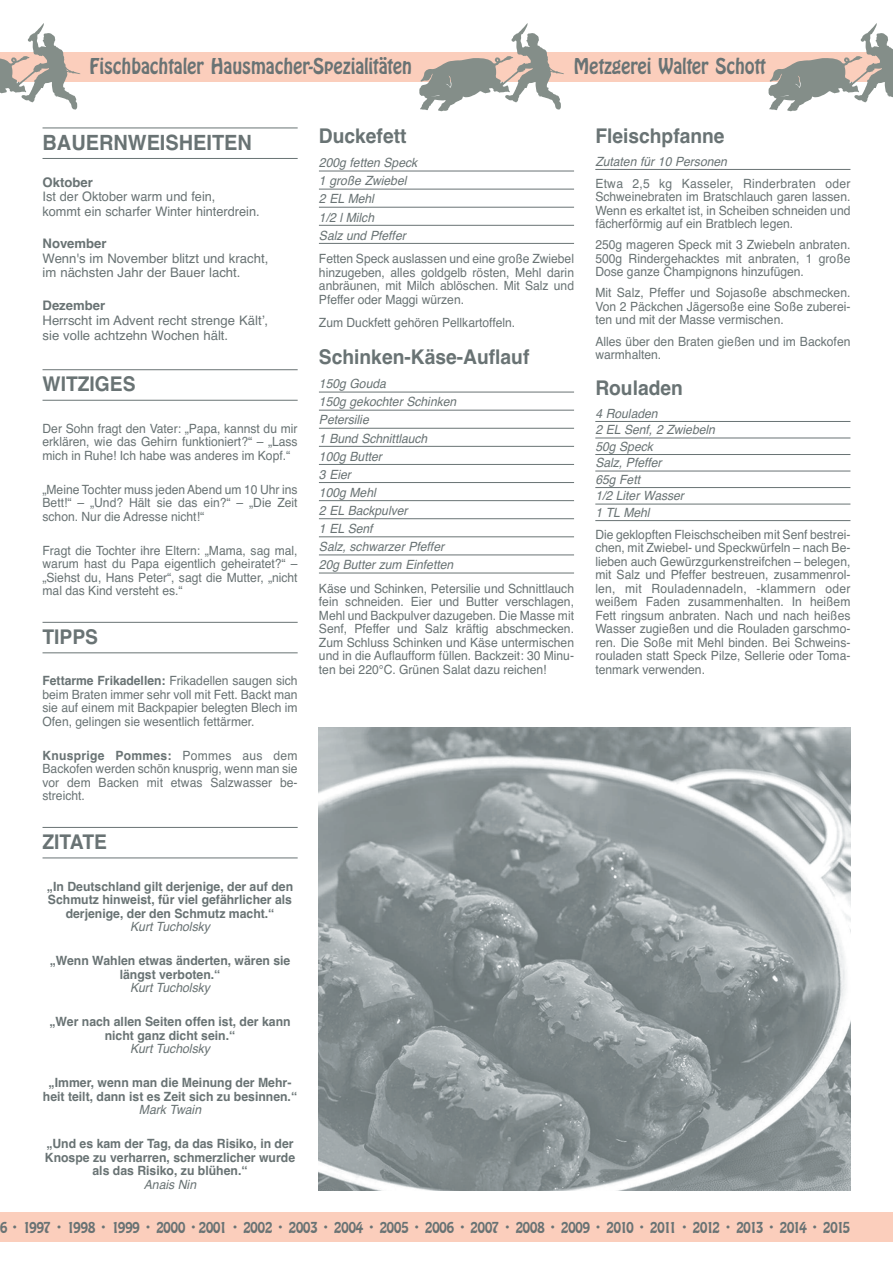
<style>
.page{position:relative;width:893px;height:1263px;background:#fff}
.page>*{position:absolute;margin:0;border:0;box-sizing:border-box;transform-origin:0 0}
.t1{font:24px "Hobo D";color:#697374;scale:.9 1}
.t2{font:700 21px "Helvetica";color:#697374;scale:.95 1}
.t3{font:700 20.25px "Helvetica";color:#697374;scale:.95 1}
.t4{font:16.8px "Hobo D";letter-spacing:-.035em;color:#697374}
.t5{font:13.2px/14.7px "Helvetica";color:#697374}
.t6{font:700 13.2px "Helvetica";color:#697374}
.t7{font:12.75px/13.5px "Helvetica";color:#697374;text-align:justify;scale:.95 1}
.t8{font:700 12.75px/13.5px "Helvetica";color:#697374;text-align:center;scale:.96 1}
.t9{font:italic 12.75px/18.1px "Helvetica";color:#697374;scale:.95 1}
.t10{font:italic 12.75px "Helvetica";color:#697374;scale:.96 1}
.s1{font-weight:700}
</style>
<div class="page">
<div style="left:0;top:1212px;width:893px;height:30px;background:#fbcebc"></div>
<div style="left:0;top:52px;width:893px;height:30px;background:#fbcebc"></div>
<hr style="left:43px;top:128px;width:255px;height:1px;background:#697374">
<hr style="left:43px;top:158px;width:255px;height:1px;background:#697374">
<hr style="left:43px;top:369px;width:255px;height:1px;background:#697374">
<hr style="left:43px;top:400px;width:255px;height:1px;background:#697374">
<hr style="left:43px;top:622px;width:255px;height:1px;background:#697374">
<hr style="left:43px;top:652px;width:255px;height:1px;background:#697374">
<hr style="left:43px;top:827px;width:255px;height:1px;background:#697374">
<hr style="left:43px;top:857px;width:255px;height:1px;background:#697374">
<svg style="left:0;top:23px;width:80px;height:87px"></svg>
<svg style="left:419px;top:23px;width:145px;height:88px"></svg>
<svg style="left:768px;top:23px;width:125px;height:88px"></svg>
<hr style="left:319px;top:171px;width:255px;height:1px;background:#697374">
<hr style="left:319px;top:189px;width:255px;height:1px;background:#697374">
<hr style="left:319px;top:207px;width:255px;height:1px;background:#697374">
<hr style="left:319px;top:225px;width:255px;height:1px;background:#697374">
<hr style="left:319px;top:243px;width:255px;height:1px;background:#697374">
<hr style="left:319px;top:392px;width:255px;height:1px;background:#697374">
<hr style="left:319px;top:410px;width:255px;height:1px;background:#697374">
<hr style="left:319px;top:428px;width:255px;height:1px;background:#697374">
<hr style="left:319px;top:446px;width:255px;height:1px;background:#697374">
<hr style="left:319px;top:464px;width:255px;height:1px;background:#697374">
<hr style="left:319px;top:482px;width:255px;height:1px;background:#697374">
<hr style="left:319px;top:500px;width:255px;height:1px;background:#697374">
<hr style="left:319px;top:518px;width:255px;height:1px;background:#697374">
<hr style="left:319px;top:536px;width:255px;height:1px;background:#697374">
<hr style="left:319px;top:554px;width:255px;height:1px;background:#697374">
<hr style="left:319px;top:573px;width:255px;height:1px;background:#697374">
<hr style="left:595px;top:169px;width:255px;height:1px;background:#697374">
<hr style="left:595px;top:421px;width:255px;height:1px;background:#697374">
<hr style="left:595px;top:438px;width:255px;height:1px;background:#697374">
<hr style="left:595px;top:454px;width:255px;height:1px;background:#697374">
<hr style="left:595px;top:471px;width:255px;height:1px;background:#697374">
<hr style="left:595px;top:487px;width:255px;height:1px;background:#697374">
<hr style="left:595px;top:504px;width:255px;height:1px;background:#697374">
<hr style="left:595px;top:520px;width:255px;height:1px;background:#697374">
<img style="left:319px;top:727px;width:531px;height:464px">
<h1 class="t1" style="left:90px;top:52px;width:360px">Fischbachtaler Hausmacher-Spezialitäten</h1>
<h1 class="t1" style="left:574px;top:52px;width:215px">Metzgerei Walter Schott</h1>
<h2 class="t2" style="left:43px;top:130px;width:222px">BAUERNWEISHEITEN</h2>
<p class="t6" style="left:43px;top:175px;width:52px">Oktober</p>
<p class="t5" style="left:43px;top:190px;width:219px">Ist der Oktober warm und fein,<br>kommt ein scharfer Winter hinterdrein.</p>
<p class="t6" style="left:43px;top:236px;width:66px">November</p>
<p class="t5" style="left:43px;top:251px;width:227px">Wenn's im November blitzt und kracht, im nächsten Jahr der Bauer lacht.</p>
<p class="t6" style="left:43px;top:298px;width:64px">Dezember</p>
<p class="t5" style="left:43px;top:313px;width:227px">Herrscht im Advent recht strenge Kält’, sie volle achtzehn Wochen hält.</p>
<h3 class="t3" style="left:43px;top:372px;width:99px">WITZIGES</h3>
<p class="t7" style="left:43px;top:422px;width:270px">Der Sohn fragt den Vater: „Papa, kannst du mir erklären, wie das Gehirn funktioniert?“ – „Lass mich in Ruhe! Ich habe was anderes im Kopf.“</p>
<p class="t7" style="left:43px;top:483px;width:270px">„Meine Tochter muss jeden Abend um 10 Uhr ins Bett!“ – „Und? Hält sie das ein?“ – „Die Zeit schon. Nur die Adresse nicht!“</p>
<p class="t7" style="left:43px;top:544px;width:270px">Fragt die Tochter ihre Eltern: „Mama, sag mal, warum hast du Papa eigentlich geheiratet?“ – „Siehst du, Hans Peter“, sagt die Mutter, „nicht mal das Kind versteht es.“</p>
<h3 class="t3" style="left:43px;top:625px;width:60px">TIPPS</h3>
<p class="t7" style="left:43px;top:674px;width:270px"><span class="s1">Fettarme Frikadellen:</span> Frikadellen saugen sich beim Braten immer sehr voll mit Fett. Backt man sie auf einem mit Backpapier belegten Blech im Ofen, gelingen sie wesentlich fettärmer.</p>
<p class="t7" style="left:43px;top:749px;width:270px"><span class="s1">Knusprige Pommes:</span> Pommes aus dem Backofen werden schön knusprig, wenn man sie vor dem Backen mit etwas Salzwasser be&shy;streicht.</p>
<h3 class="t3" style="left:43px;top:830px;width:69px">ZITATE</h3>
<p class="t8" style="left:47px;top:879px;width:258px">„In Deutschland gilt derjenige, der auf den<br>Schmutz hinweist, für viel gefährlicher als derjenige, der den Schmutz macht.“</p>
<p class="t10" style="left:130px;top:919px;width:85px">Kurt Tucholsky</p>
<p class="t8" style="left:50px;top:954px;width:252px">„Wenn Wahlen etwas änderten, wären sie längst verboten.“</p>
<p class="t10" style="left:130px;top:980px;width:85px">Kurt Tucholsky</p>
<p class="t8" style="left:49px;top:1015px;width:253px">„Wer nach allen Seiten offen ist, der kann nicht ganz dicht sein.“</p>
<p class="t10" style="left:130px;top:1041px;width:85px">Kurt Tucholsky</p>
<p class="t8" style="left:43px;top:1076px;width:266px">„Immer, wenn man die Meinung der Mehr&shy;heit teilt, dann ist es Zeit sich zu besinnen.“</p>
<p class="t10" style="left:139px;top:1102px;width:66px">Mark Twain</p>
<p class="t8" style="left:45px;top:1137px;width:262px">„Und es kam der Tag, da das Risiko, in der<br>Knospe zu verharren, schmerzlicher wurde als das Risiko, zu blühen.“</p>
<p class="t10" style="left:144px;top:1177px;width:56px">Anais Nin</p>
<h3 class="t3" style="left:319px;top:124px;width:94px">Duckefett</h3>
<p class="t9" style="left:319px;top:154px;width:105px">200g fetten Speck<br>1 große Zwiebel<br>2 EL Mehl<br>1/2 l Milch<br>Salz und Pfeffer</p>
<p class="t7" style="left:319px;top:252px;width:270px">Fetten Speck auslassen und eine große Zwiebel hinzugeben, alles goldgelb rösten, Mehl darin anbräunen, mit Milch ablöschen. Mit Salz und Pfeffer oder Maggi würzen.</p>
<p class="t7" style="left:319px;top:315px;width:208px">Zum Duckfett gehören Pellkartoffeln.</p>
<h3 class="t3" style="left:319px;top:345px;width:223px">Schinken-Käse-Auflauf</h3>
<p class="t9" style="left:319px;top:375px;width:146px">150g Gouda<br>150g gekochter Schinken<br>Petersilie<br>1 Bund Schnittlauch<br>100g Butter<br>3 Eier<br>100g Mehl<br>2 EL Backpulver<br>1 EL Senf<br>Salz, schwarzer Pfeffer<br>20g Butter zum Einfetten</p>
<p class="t7" style="left:319px;top:582px;width:270px">Käse und Schinken, Petersilie und Schnittlauch fein schneiden. Eier und Butter verschlagen, Mehl und Backpulver dazugeben. Die Masse mit Senf, Pfeffer und Salz kräftig abschmecken.<br>Zum Schluss Schinken und Käse untermischen und in die Auflaufform füllen. Backzeit: 30 Minu&shy;ten bei 220°C. Grünen Salat dazu reichen!</p>
<h3 class="t3" style="left:595px;top:124px;width:138px">Fleischpfanne</h3>
<p class="t9" style="left:595px;top:152px;width:140px">Zutaten für 10 Personen</p>
<p class="t7" style="left:595px;top:177px;width:270px">Etwa 2,5 kg Kasseler, Rinderbraten oder Schweinebraten im Bratschlauch garen lassen.<br>Wenn es erkaltet ist, in Scheiben schneiden und fächerförmig auf ein Bratblech legen.</p>
<p class="t7" style="left:595px;top:238px;width:270px">250g mageren Speck mit 3 Zwiebeln anbraten.<br>500g Rindergehacktes mit anbraten, 1 große Dose ganze Champignons hinzufügen.</p>
<p class="t7" style="left:595px;top:286px;width:270px">Mit Salz, Pfeffer und Sojasoße abschmecken.<br>Von 2 Päckchen Jägersoße eine Soße zuberei&shy;ten und mit der Masse vermischen.</p>
<p class="t7" style="left:595px;top:334px;width:270px">Alles über den Braten gießen und im Backofen warmhalten.</p>
<h3 class="t3" style="left:595px;top:376px;width:94px">Rouladen</h3>
<p class="t9" style="left:595px;top:405px;width:127px;line-height:16.5px">4 Rouladen<br>2 EL Senf, 2 Zwiebeln<br>50g Speck<br>Salz, Pfeffer<br>65g Fett<br>1/2 Liter Wasser<br>1 TL Mehl</p>
<p class="t7" style="left:595px;top:528px;width:270px">Die geklopften Fleischscheiben mit Senf bestrei&shy;chen, mit Zwiebel- und Speckwürfeln – nach Be&shy;lieben auch Gewürzgurkenstreifchen – belegen, mit Salz und Pfeffer bestreuen, zusammenrol&shy;len, mit Rouladennadeln, -klammern oder weißem Faden zusammenhalten. In heißem Fett ringsum anbraten. Nach und nach heißes Wasser zugießen und die Rouladen garschmo&shy;ren. Die Soße mit Mehl binden. Bei Schweins&shy;rouladen statt Speck Pilze, Sellerie oder Toma&shy;tenmark verwenden.</p>
<h3 class="t4" style="left:-1px;top:1217px;width:853px">6 · 1997 · 1998 · 1999 · 2000 · 2001 · 2002 · 2003 · 2004 · 2005 · 2006 · 2007 · 2008 · 2009 · 2010 · 2011 · 2012 · 2013 · 2014 · 2015</h3>
</div>
